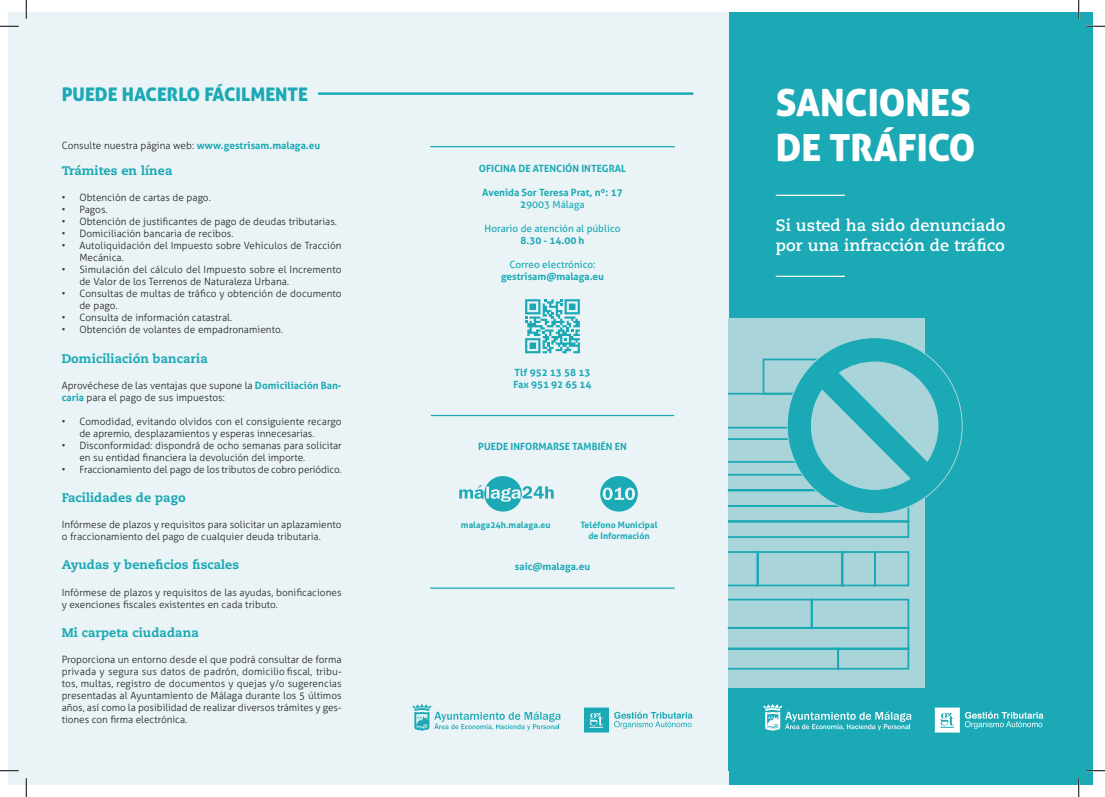
<style>
.page{position:relative;width:1105px;height:797px;background:#fff}
.page>*{position:absolute;margin:0;border:0;box-sizing:border-box;transform-origin:0 0}
.Titulo_portada{font:37.5px "Aller Display";color:#fff}
.Títulos{font:18.75px "Aller Display";color:#1ba9b5}
.Subtitulo_Portada{font:700 16.25px/19.5px "Caecilia LT Std";letter-spacing:.005em;color:#fff}
.Entradillas{font:800 12.5px "Caecilia LT Std";letter-spacing:.005em;color:#1ba9b5}
.Viñetas{font:800 12.5px "Caecilia LT Std";letter-spacing:.005em;color:#1ba9b5}
.Viñetas-2{font:300 10px/12px "Aller";letter-spacing:.005em;color:#231f20}
.Dirección{font:700 10px/12px "Aller";color:#1ba9b5;text-align:center}
.Dirección-2{font:10px/12px "Aller";color:#1ba9b5;text-align:center}
.t1{font:700 8.75px/10.5px "Aller";letter-spacing:.005em;color:#1ba9b5;text-align:center}
.s1{font-weight:700;color:#1ba9b5}
.s2{font-weight:400}
.s3{font-weight:700}
</style>
<div class="page">
<div style="left:728px;top:12px;width:365px;height:773px;background:#1ba9b5"></div>
<div style="left:9px;top:12px;width:719px;height:773px;background:#eaf4f6"></div>
<hr style="left:776px;top:195px;width:69px;height:1px;background:#fff">
<hr style="left:776px;top:276px;width:69px;height:1px;background:#fff">
<hr style="left:430px;top:146px;width:245px;height:1px;background:#1ba9b5">
<hr style="left:430px;top:587px;width:245px;height:1px;background:#1ba9b5">
<svg style="left:412px;top:704px;width:148px;height:26px"></svg>
<svg style="left:584px;top:707px;width:108px;height:25px"></svg>
<svg style="left:525px;top:299px;width:55px;height:54px"></svg>
<svg style="left:600px;top:476px;width:38px;height:35px"></svg>
<svg style="left:459px;top:476px;width:95px;height:35px"></svg>
<hr style="left:319px;top:92px;width:373px;height:3px;background:#1ba9b5">
<hr style="left:431px;top:415px;width:243px;height:1px;background:#1ba9b5">
<svg style="left:763px;top:704px;width:148px;height:26px"></svg>
<svg style="left:935px;top:707px;width:108px;height:25px"></svg>
<div style="left:728px;top:318px;width:196px;height:369px;background:#a9d4da"></div>
<svg style="left:727px;top:514px;width:183px;height:156px"></svg>
<svg style="left:727px;top:337px;width:236px;height:177px"></svg>
<svg style="left:0;top:25px;width:19px;height:2px"></svg>
<svg style="left:1086px;top:25px;width:19px;height:2px"></svg>
<svg style="left:0;top:770px;width:19px;height:1px"></svg>
<svg style="left:1086px;top:770px;width:19px;height:1px"></svg>
<svg style="left:25px;top:0;width:2px;height:19px"></svg>
<svg style="left:25px;top:778px;width:2px;height:19px"></svg>
<svg style="left:1078px;top:0;width:1px;height:19px"></svg>
<svg style="left:1078px;top:778px;width:1px;height:19px"></svg>
<p class="Títulos" style="left:62px;top:83px;width:248px">PUEDE HACERLO FÁCILMENTE</p>
<p class="Viñetas-2" style="left:62px;top:140px;width:260px">Consulte nuestra página web: <span class="s1">www.gestrisam.malaga.eu</span></p>
<p class="Viñetas" style="left:62px;top:163px;width:112px">Trámites en línea</p>
<p class="Viñetas-2" style="left:62px;top:192px;width:151px">• Obtención de cartas de pago.</p>
<p class="Viñetas-2" style="left:62px;top:204px;width:48px">• Pagos.</p>
<p class="Viñetas-2" style="left:62px;top:216px;width:277px">• Obtención de justificantes de pago de deudas tributarias.</p>
<p class="Viñetas-2" style="left:62px;top:228px;width:173px">• Domiciliación bancaria de recibos.</p>
<p class="Viñetas-2" style="left:79px;top:240px;width:264px;text-indent:-18px">• Autoliquidación del Impuesto sobre Vehículos de Tracción<br>Mecánica.</p>
<p class="Viñetas-2" style="left:79px;top:264px;width:264px;text-indent:-18px">• Simulación del cálculo del Impuesto sobre el Incremento de Valor de los Terrenos de Naturaleza Urbana.</p>
<p class="Viñetas-2" style="left:79px;top:288px;width:264px;text-indent:-18px">• Consultas de multas de tráfico y obtención de documento de pago.</p>
<p class="Viñetas-2" style="left:62px;top:312px;width:172px">• Consulta de información catastral.</p>
<p class="Viñetas-2" style="left:62px;top:324px;width:223px">• Obtención de volantes de empadronamiento.</p>
<p class="Entradillas" style="left:62px;top:350px;width:148px">Domiciliación bancaria</p>
<p class="Viñetas-2" style="left:62px;top:379px;width:281px">Aprovéchese de las ventajas que supone la <span class="s1">Domiciliación Ban&shy;caria</span> para el pago de sus impuestos:</p>
<p class="Viñetas-2" style="left:79px;top:415px;width:264px;text-indent:-18px">• Comodidad, evitando olvidos con el consiguiente recargo de apremio, desplazamientos y esperas innecesarias.</p>
<p class="Viñetas-2" style="left:79px;top:439px;width:264px;text-indent:-18px">• Disconformidad: dispondrá de ocho semanas para solicitar en su entidad financiera la devolución del importe.</p>
<p class="Viñetas-2" style="left:62px;top:463px;width:281px">• Fraccionamiento del pago de los tributos de cobro periódico.</p>
<p class="Entradillas" style="left:62px;top:490px;width:126px">Facilidades de pago</p>
<p class="Viñetas-2" style="left:62px;top:518px;width:281px">Infórmese de plazos y requisitos para solicitar un aplazamiento o fraccionamiento del pago de cualquier deuda tributaria.</p>
<p class="Entradillas" style="left:62px;top:557px;width:179px">Ayudas y beneficios fiscales</p>
<p class="Viñetas-2" style="left:62px;top:586px;width:281px">Infórmese de plazos y requisitos de las ayudas, bonificaciones y exenciones fiscales existentes en cada tributo.</p>
<p class="Entradillas" style="left:62px;top:624px;width:139px">Mi carpeta ciudadana</p>
<p class="Viñetas-2" style="left:62px;top:653px;width:281px;text-align:justify">Proporciona un entorno desde el que podrá consultar de forma privada y segura sus datos de padrón, domicilio fiscal, tribu&shy;tos, multas, registro de documentos y quejas y/o sugerencias presentadas al Ayuntamiento de Málaga durante los 5 últimos años, así como la posibilidad de realizar diversos trámites y ges&shy;tiones con firma electrónica.</p>
<p class="Dirección" style="left:479px;top:162px;width:149px">OFICINA DE ATENCIÓN INTEGRAL</p>
<p class="Dirección" style="left:482px;top:186px;width:142px">Avenida Sor Teresa Prat, nº: 17<br>2<span class="s2">9003 Málaga</span></p>
<p class="Dirección-2" style="left:484px;top:222px;width:137px">Horario de atención al público<br><span class="s3">8.30 - 14.00 h</span></p>
<p class="Dirección" style="left:501px;top:258px;width:104px"><span class="s2">Correo electrónico: </span>gestrisam@malaga.eu</p>
<p class="Dirección" style="left:513px;top:366px;width:80px;text-align:left">Tlf 952 13 58 13<br>Fax 951 92 65 14</p>
<p class="Dirección" style="left:478px;top:440px;width:150px">PUEDE INFORMARSE TAMBIÉN EN</p>
<p class="t1" style="left:461px;top:519px;width:91px">malaga24h.malaga.eu</p>
<p class="t1" style="left:580px;top:519px;width:79px">Teléfono Municipal de Información</p>
<p class="Dirección" style="left:515px;top:560px;width:77px">saic@malaga.eu</p>
<p class="Titulo_portada" style="left:776px;top:79px;width:197px">SANCIONES</p>
<p class="Titulo_portada" style="left:776px;top:124px;width:201px">DE TRÁFICO</p>
<p class="Subtitulo_Portada" style="left:776px;top:216px;width:231px">Si usted ha sido denunciado por una infracción de tráfico</p>
</div>
